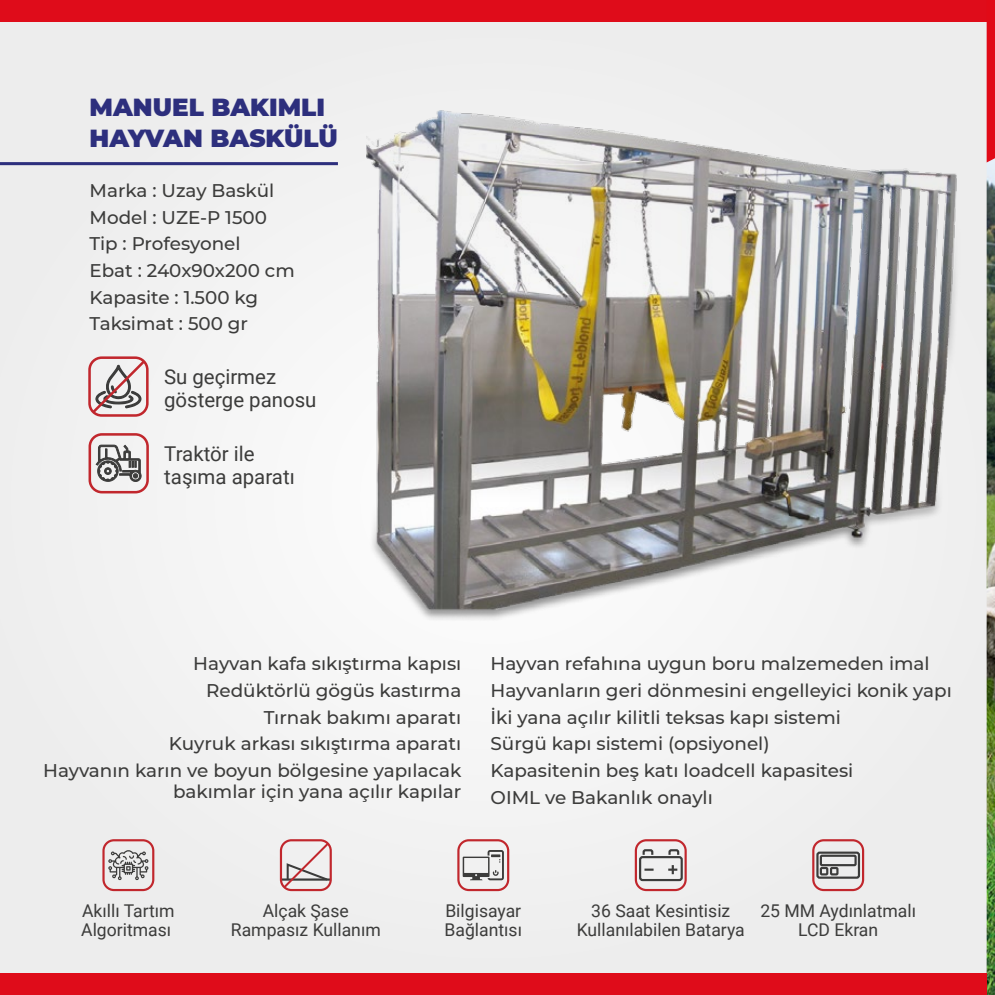
<style>
.page{position:relative;width:995px;height:995px;background:#fff}
.page>*{position:absolute;margin:0;border:0;box-sizing:border-box;transform-origin:0 0}
.t1{font:900 24.6px/30.8px "Montserrat";color:#2d2f7d}
.t2{font:20.4px/22.6px "Roboto";color:#3c3c3b}
.t3{font:500 18.3px/26.7px "Montserrat";color:#3c3c3b}
.t4{font:17.55px/19.5px "Roboto";color:#3c3c3b;text-align:center}
</style>
<div class="page">
<img style="left:987px;top:162px;width:8px;height:833px">
<div style="left:0;top:22px;width:987px;height:951px;background:#efefef"></div>
<div style="left:0;top:973px;width:987px;height:22px;background:#df0c1a"></div>
<div style="left:0;top:0;width:987px;height:22px;background:#df0c1a"></div>
<hr style="left:0;top:162px;width:338px;height:3px;background:#2d2f7d">
<div style="left:88px;top:356px;width:61px;height:61px;border:3px solid #c1272d;border-radius:12px"></div>
<div style="left:89px;top:433px;width:60px;height:60px;border:3px solid #c1272d;border-radius:12px"></div>
<svg style="left:108px;top:850px;width:41px;height:30px"></svg>
<svg style="left:463px;top:850px;width:41px;height:30px"></svg>
<div style="left:639px;top:856px;width:44px;height:25px;border:2px solid #3c3c3b;border-radius:2px"></div>
<svg style="left:641px;top:848px;width:13px;height:9px"></svg>
<svg style="left:667px;top:848px;width:13px;height:9px"></svg>
<svg style="left:644px;top:869px;width:10px;height:2px"></svg>
<svg style="left:668px;top:865px;width:9px;height:9px"></svg>
<div style="left:816px;top:852px;width:44px;height:27px;border:2px solid #3c3c3b;border-radius:2px"></div>
<div style="left:820px;top:855px;width:37px;height:11px;border:2px solid #3c3c3b"></div>
<div style="left:820px;top:867px;width:8px;height:8px;border:2px solid #3c3c3b"></div>
<div style="left:830px;top:867px;width:8px;height:8px;border:2px solid #3c3c3b"></div>
<svg style="left:96px;top:445px;width:46px;height:37px"></svg>
<svg style="left:90px;top:358px;width:58px;height:58px"></svg>
<div style="left:102px;top:839px;width:52px;height:52px;border:2px solid #c1272d;border-radius:10px"></div>
<div style="left:280px;top:839px;width:52px;height:52px;border:2px solid #c1272d;border-radius:10px"></div>
<div style="left:457px;top:839px;width:52px;height:52px;border:2px solid #c1272d;border-radius:10px"></div>
<div style="left:635px;top:839px;width:52px;height:52px;border:2px solid #c1272d;border-radius:10px"></div>
<div style="left:812px;top:839px;width:52px;height:52px;border:2px solid #c1272d;border-radius:10px"></div>
<svg style="left:281px;top:841px;width:50px;height:49px"></svg>
<img style="left:366px;top:110px;width:594px;height:511px">
<svg style="left:987px;top:0;width:8px;height:162px"></svg>
<h1 class="t1" style="left:90px;top:91px;width:250px">MANUEL BAKIMLI<br>HAYVAN BASKÜLÜ</h1>
<p class="t3" style="left:90px;top:177px;width:207px">Marka : Uzay Baskül<br>Model : UZE-P 1500<br>Tip : Profesyonel<br>Ebat : 240x90x200 cm<br>Kapasite : 1.500 kg<br>Taksimat : 500 gr</p>
<p class="t2" style="left:164px;top:365px;width:154px">Su geçirmez gösterge panosu</p>
<p class="t2" style="left:164px;top:442px;width:132px">Traktör ile taşıma aparatı</p>
<p class="t3" style="left:43px;top:650px;width:420px;text-align:right">Hayvan kafa sıkıştırma kapısı<br>Redüktörlü gögüs kastırma<br>Tırnak bakımı aparatı<br>Kuyruk arkası sıkıştırma aparatı<br>Hayvanın karın ve boyun bölgesine yapılacak</p>
<p class="t3" style="left:173px;top:777px;width:290px">bakımlar için yana açılır kapılar</p>
<p class="t3" style="left:491px;top:650px;width:463px">Hayvan refahına uygun boru malzemeden imal Hayvanların geri dönmesini engelleyici konik yapı İki yana açılır kilitli teksas kapı sistemi<br>Sürgü kapı sistemi (opsiyonel)<br>Kapasitenin beş katı loadcell kapasitesi<br>OIML ve Bakanlık onaylı</p>
<p class="t4" style="left:81px;top:900px;width:95px;text-align:left">Akıllı Tartım<br>Algoritması</p>
<p class="t4" style="left:231px;top:900px;width:151px">Alçak Şase<br>Rampasız Kullanım</p>
<p class="t4" style="left:445px;top:900px;width:79px;text-align:left">Bilgisayar<br>Bağlantısı</p>
<p class="t4" style="left:577px;top:900px;width:170px">36 Saat Kesintisiz<br>Kullanılabilen Batarya</p>
<p class="t4" style="left:760px;top:900px;width:157px">25 MM Aydınlatmalı<br>LCD Ekran</p>
</div>
